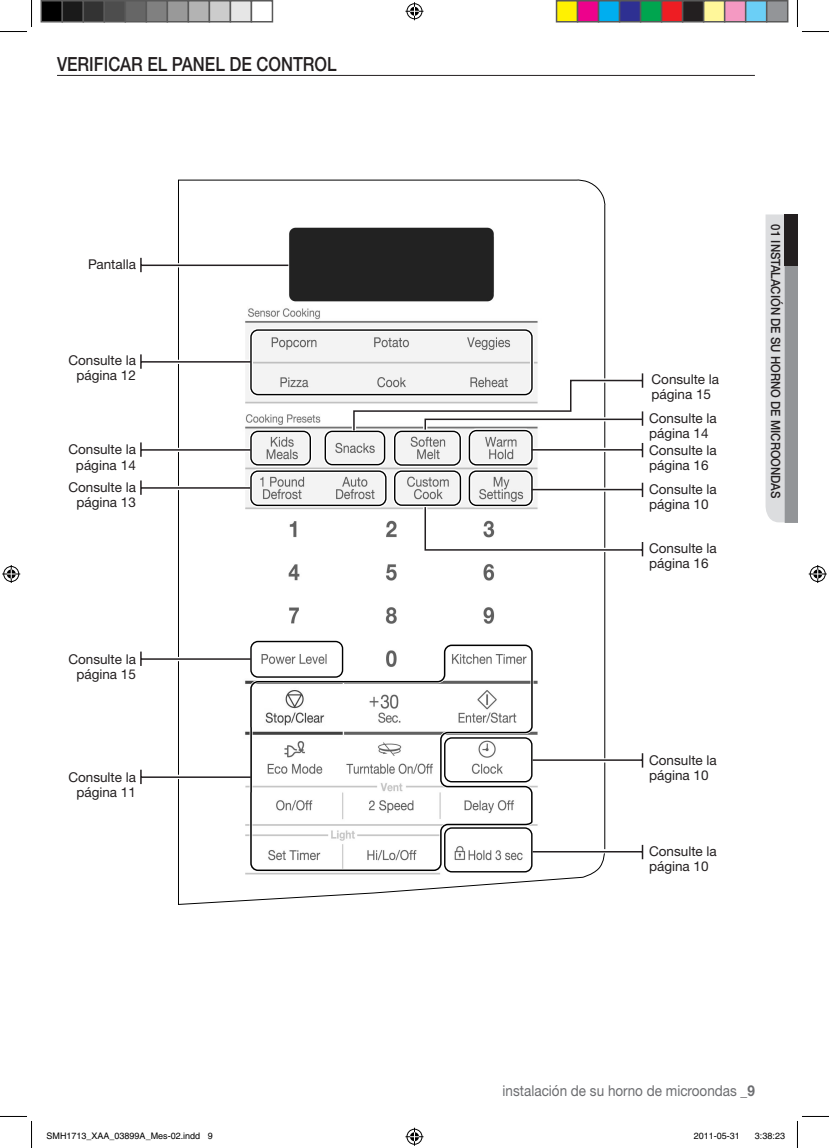
<style>
.page{position:relative;width:829px;height:1148px;background:#fff}
.page>*{position:absolute;margin:0;border:0;box-sizing:border-box;transform-origin:0 0}
.Level2_Heading{font:500 19.5px "Helvetica Neue LTW1 G";color:#231f20;scale:.85 1}
.t1{font:15px "Helvetica Neue LTW1 G";color:#6c6d70;scale:.9 1}
.Body{font:13.5px/15px "Helvetica Neue LTW1 G";color:#231f20}
.Body-TOC-L02{font:13.5px "Helvetica Neue LTW1 G";color:#231f20}
.Level1_Body{font:500 12.75px "Helvetica Neue LTW1 G";color:#231f20;scale:.9 1}
.t2{font:9px "Helvetica";color:#000}
.s1{font-weight:700}
</style>
<div class="page">
<svg style="left:765px;top:214px;width:32px;height:309px;background:#c4c6c8"></svg>
<hr style="left:57px;top:75px;width:697px;height:1px;background:#231f20">
<div style="left:784px;top:214px;width:13px;height:52px;background:#231f20"></div>
<svg style="left:178px;top:179px;width:428px;height:726px"></svg>
<div style="left:249px;top:328px;width:285px;height:68px;border:4px solid #fff;border-radius:7px"></div>
<div style="left:250px;top:329px;width:282px;height:66px;border:1px solid #000;border-radius:7px"></div>
<div style="left:249px;top:469px;width:139px;height:38px;border:4px solid #fff;border-radius:7px"></div>
<div style="left:250px;top:470px;width:136px;height:36px;border:1px solid #000;border-radius:7px"></div>
<div style="left:467px;top:469px;width:67px;height:38px;border:4px solid #fff;border-radius:7px"></div>
<div style="left:468px;top:470px;width:64px;height:36px;border:1px solid #000;border-radius:7px"></div>
<div style="left:467px;top:428px;width:67px;height:39px;border:4px solid #fff;border-radius:7px"></div>
<div style="left:468px;top:430px;width:64px;height:35px;border:1px solid #000;border-radius:7px"></div>
<div style="left:249px;top:429px;width:63px;height:38px;border:4px solid #fff;border-radius:7px"></div>
<div style="left:250px;top:430px;width:61px;height:35px;border:1px solid #000;border-radius:7px"></div>
<div style="left:392px;top:429px;width:70px;height:38px;border:4px solid #fff;border-radius:7px"></div>
<div style="left:394px;top:430px;width:67px;height:35px;border:1px solid #000;border-radius:7px"></div>
<div style="left:249px;top:639px;width:95px;height:40px;border:4px solid #fff;border-radius:7px"></div>
<div style="left:250px;top:640px;width:93px;height:37px;border:1px solid #000;border-radius:7px"></div>
<div style="left:392px;top:469px;width:70px;height:38px;border:4px solid #fff;border-radius:7px"></div>
<div style="left:394px;top:470px;width:67px;height:36px;border:1px solid #000;border-radius:7px"></div>
<div style="left:323px;top:429px;width:63px;height:37px;border:4px solid #fff;border-radius:7px"></div>
<div style="left:324px;top:430px;width:61px;height:35px;border:1px solid #000;border-radius:7px"></div>
<svg style="left:248px;top:642px;width:287px;height:231px"></svg>
<svg style="left:249px;top:643px;width:284px;height:228px"></svg>
<svg style="left:142px;top:360px;width:107px;height:4px"></svg>
<hr style="left:141px;top:361px;width:110px;height:1px;background:#241f21">
<svg style="left:140px;top:354px;width:2px;height:15px"></svg>
<svg style="left:142px;top:486px;width:106px;height:4px"></svg>
<hr style="left:141px;top:487px;width:109px;height:1px;background:#241f21">
<svg style="left:140px;top:480px;width:2px;height:15px"></svg>
<svg style="left:533px;top:487px;width:108px;height:4px"></svg>
<hr style="left:531px;top:489px;width:111px;height:1px;background:#241f21">
<svg style="left:641px;top:482px;width:2px;height:15px"></svg>
<svg style="left:534px;top:758px;width:107px;height:4px"></svg>
<svg style="left:534px;top:849px;width:107px;height:4px"></svg>
<hr style="left:532px;top:759px;width:110px;height:1px;background:#241f21">
<svg style="left:641px;top:753px;width:2px;height:14px"></svg>
<hr style="left:532px;top:850px;width:110px;height:2px;background:#241f21">
<svg style="left:641px;top:844px;width:2px;height:15px"></svg>
<hr style="left:139px;top:263px;width:148px;height:4px;background:#fff">
<hr style="left:141px;top:264px;width:147px;height:2px;background:#241f21">
<svg style="left:140px;top:258px;width:2px;height:14px"></svg>
<svg style="left:142px;top:657px;width:107px;height:4px"></svg>
<hr style="left:141px;top:658px;width:110px;height:1px;background:#241f21">
<svg style="left:140px;top:651px;width:2px;height:15px"></svg>
<svg style="left:142px;top:774px;width:107px;height:5px"></svg>
<hr style="left:141px;top:776px;width:110px;height:1px;background:#241f21">
<svg style="left:140px;top:769px;width:2px;height:15px"></svg>
<svg style="left:142px;top:448px;width:107px;height:4px"></svg>
<hr style="left:141px;top:449px;width:109px;height:1px;background:#241f21">
<svg style="left:140px;top:442px;width:2px;height:15px"></svg>
<svg style="left:533px;top:447px;width:108px;height:5px"></svg>
<hr style="left:531px;top:449px;width:111px;height:1px;background:#241f21">
<svg style="left:641px;top:443px;width:2px;height:14px"></svg>
<svg style="left:349px;top:372px;width:295px;height:63px"></svg>
<svg style="left:421px;top:503px;width:223px;height:54px"></svg>
<svg style="left:0;top:0;width:32px;height:32px"></svg>
<svg style="left:0;top:1116px;width:32px;height:31px"></svg>
<svg style="left:797px;top:0;width:31px;height:32px"></svg>
<svg style="left:797px;top:1116px;width:31px;height:31px"></svg>
<svg style="left:405px;top:2px;width:18px;height:18px"></svg>
<svg style="left:405px;top:1127px;width:18px;height:18px"></svg>
<svg style="left:2px;top:565px;width:18px;height:18px"></svg>
<svg style="left:808px;top:565px;width:18px;height:18px"></svg>
<div style="left:41px;top:1px;width:21px;height:21px;background:#000"></div>
<div style="left:40px;top:0;width:23px;height:23px;border:2px solid #595959"></div>
<div style="left:62px;top:1px;width:21px;height:21px;background:#1a1a1a"></div>
<div style="left:62px;top:0;width:22px;height:23px;border:2px solid #595959"></div>
<div style="left:83px;top:1px;width:21px;height:21px;background:#333"></div>
<div style="left:82px;top:0;width:23px;height:23px;border:2px solid #595959"></div>
<div style="left:104px;top:1px;width:21px;height:21px;background:#4d4d4d"></div>
<div style="left:104px;top:0;width:22px;height:23px;border:2px solid #595959"></div>
<div style="left:125px;top:1px;width:21px;height:21px;background:#666"></div>
<div style="left:124px;top:0;width:23px;height:23px;border:2px solid #595959"></div>
<div style="left:146px;top:1px;width:21px;height:21px;background:#808080"></div>
<div style="left:146px;top:0;width:22px;height:23px;border:2px solid #595959"></div>
<div style="left:167px;top:1px;width:21px;height:21px;background:#999"></div>
<div style="left:166px;top:0;width:23px;height:23px;border:2px solid #595959"></div>
<div style="left:188px;top:1px;width:21px;height:21px;background:#b3b3b3"></div>
<div style="left:188px;top:0;width:22px;height:23px;border:2px solid #595959"></div>
<div style="left:209px;top:1px;width:21px;height:21px;background:#ccc"></div>
<div style="left:208px;top:0;width:23px;height:23px;border:2px solid #595959"></div>
<div style="left:230px;top:1px;width:21px;height:21px;background:#e6e6e6"></div>
<div style="left:230px;top:0;width:22px;height:23px;border:2px solid #595959"></div>
<div style="left:250px;top:0;width:23px;height:23px;border:2px solid #595959"></div>
<div style="left:556px;top:1px;width:21px;height:21px;background:#fff101"></div>
<div style="left:555px;top:0;width:23px;height:23px;border:2px solid #595959"></div>
<div style="left:577px;top:1px;width:21px;height:21px;background:#ed028c"></div>
<div style="left:576px;top:0;width:23px;height:23px;border:2px solid #595959"></div>
<div style="left:598px;top:1px;width:21px;height:21px;background:#00aeef"></div>
<div style="left:597px;top:0;width:23px;height:23px;border:2px solid #595959"></div>
<div style="left:619px;top:1px;width:21px;height:21px;background:#2e3092"></div>
<div style="left:618px;top:0;width:23px;height:23px;border:2px solid #595959"></div>
<div style="left:640px;top:1px;width:21px;height:21px;background:#00a54f"></div>
<div style="left:639px;top:0;width:23px;height:23px;border:2px solid #595959"></div>
<div style="left:661px;top:1px;width:21px;height:21px;background:#ee1d23"></div>
<div style="left:660px;top:0;width:23px;height:23px;border:2px solid #595959"></div>
<div style="left:682px;top:1px;width:21px;height:21px;background:#231f20"></div>
<div style="left:681px;top:0;width:23px;height:23px;border:2px solid #595959"></div>
<div style="left:703px;top:1px;width:21px;height:21px;background:#fff79a"></div>
<div style="left:702px;top:0;width:23px;height:23px;border:2px solid #595959"></div>
<div style="left:724px;top:1px;width:21px;height:21px;background:#f499c2"></div>
<div style="left:723px;top:0;width:23px;height:23px;border:2px solid #595959"></div>
<div style="left:745px;top:1px;width:21px;height:21px;background:#6bcff6"></div>
<div style="left:744px;top:0;width:23px;height:23px;border:2px solid #595959"></div>
<div style="left:766px;top:1px;width:21px;height:21px;background:#939598"></div>
<div style="left:765px;top:0;width:23px;height:23px;border:2px solid #595959"></div>
<p class="Level2_Heading" style="left:57px;top:52px;width:330px">VERIFICAR EL PANEL DE CONTROL</p>
<p class="Body-TOC-L02" style="left:88px;top:256px;width:49px">Pantalla</p>
<p class="Body" style="left:68px;top:353px;width:69px;text-align:center">Consulte la página 12</p>
<p class="Body" style="left:68px;top:440px;width:69px;line-height:16.5px;text-align:center">Consulte la página 14</p>
<p class="Body" style="left:68px;top:479px;width:69px;text-align:center">Consulte la página 13</p>
<p class="Body" style="left:68px;top:651px;width:69px;text-align:center">Consulte la página 15</p>
<p class="Body" style="left:68px;top:769px;width:69px;text-align:center">Consulte la página 11</p>
<p class="Body" style="left:651px;top:372px;width:69px">Consulte la página 15</p>
<p class="Body" style="left:649px;top:410px;width:69px">Consulte la página 14</p>
<p class="Body" style="left:649px;top:442px;width:69px">Consulte la página 16</p>
<p class="Body" style="left:649px;top:481px;width:69px">Consulte la página 10</p>
<p class="Body" style="left:649px;top:540px;width:69px">Consulte la página 16</p>
<p class="Level1_Body" style="left:783px;top:224px;width:306px;rotate:90deg">01 INSTALACIÓN DE SU HORNO DE MICROONDAS</p>
<p class="Body" style="left:649px;top:752px;width:69px">Consulte la página 10</p>
<p class="Body" style="left:649px;top:843px;width:69px">Consulte la página 10</p>
<p class="t1" style="left:502px;top:1081px;width:282px">instalación de su horno de microondas <span class="s1">_9</span></p>
<p class="t2" style="left:46px;top:1130px;width:168px">SMH1713_XAA_03899A_Mes-02.indd 9</p>
<p class="t2" style="left:693px;top:1130px;width:48px">2011-05-31</p>
<p class="t2" style="left:754px;top:1130px;width:32px">3:38:23</p>
</div>
